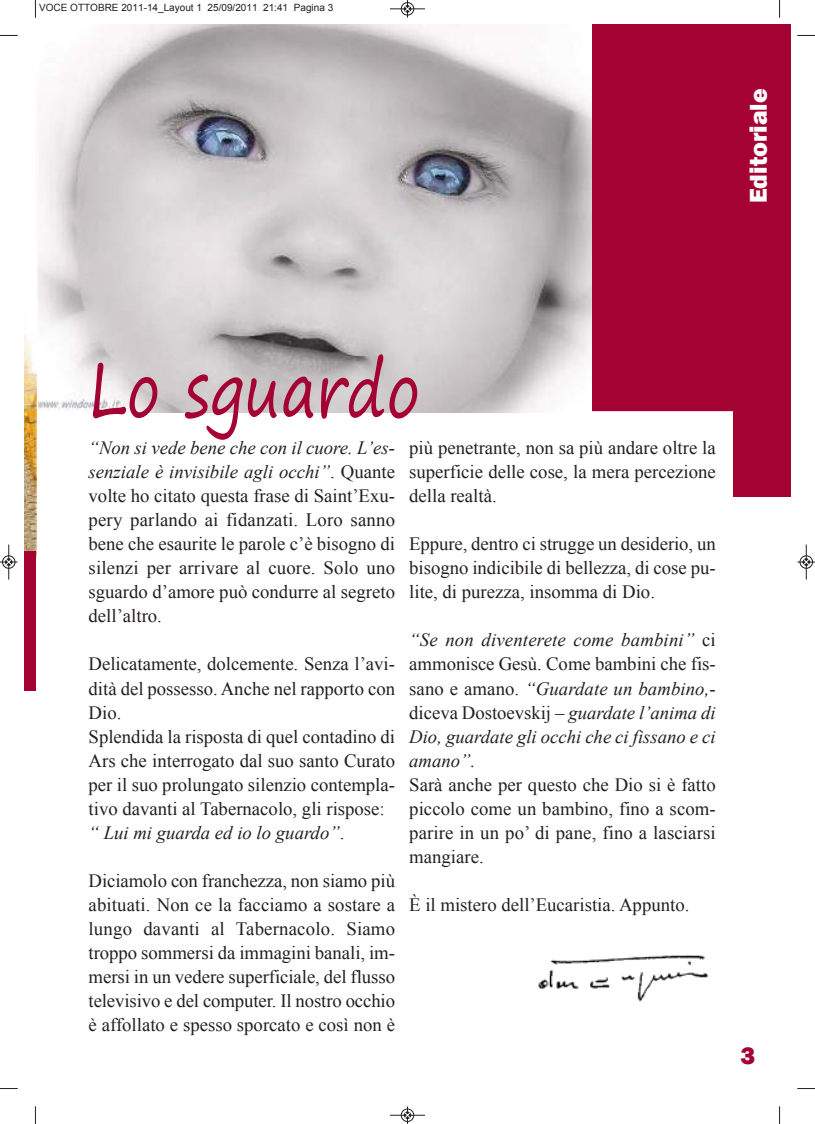
<style>
.page{position:relative;width:815px;height:1124px;background:#fff}
.page>*{position:absolute;margin:0;border:0;box-sizing:border-box;transform-origin:0 0}
.t1{font:75px "Segoe Print";color:#a30232;scale:.8 1}
.t2{font:800 25px "Franklin Gothic";color:#fff}
.t3{font:800 25px "Franklin Gothic";color:#a30232}
.t4{font:18.75px/24px "Times New Roman";color:#241f1f;text-align:justify}
.t5{font:italic 18.75px/24px "Times New Roman";color:#241f1f;text-align:justify}
.t6{font:10px "Arial";color:#241f1f}
.s1{font-style:italic}
.s2{font-style:normal}
</style>
<div class="page">
<div style="left:591px;top:24px;width:142px;height:388px;background:#a30232"></div>
<img style="left:38px;top:24px;width:553px;height:388px">
<div style="left:733px;top:24px;width:58px;height:472px;background:#a30232"></div>
<img style="left:538px;top:954px;width:171px;height:48px">
<svg style="left:36px;top:412px;width:1px;height:145px"></svg>
<img style="left:36px;top:373px;width:1px;height:39px">
<img style="left:24px;top:336px;width:12px;height:215px">
<div style="left:24px;top:551px;width:12px;height:139px;background:#a30232"></div>
<svg style="left:35px;top:0;width:1px;height:18px"></svg>
<svg style="left:0;top:35px;width:18px;height:1px"></svg>
<svg style="left:779px;top:0;width:1px;height:18px"></svg>
<svg style="left:797px;top:35px;width:18px;height:1px"></svg>
<svg style="left:35px;top:1106px;width:1px;height:17px"></svg>
<svg style="left:779px;top:1106px;width:1px;height:17px"></svg>
<div style="left:401px;top:2px;width:13px;height:14px;border:1px solid #fff;border-radius:50%"></div>
<hr style="left:390px;top:8px;width:35px;height:1px;background:#241f1f">
<div style="left:401px;top:2px;width:13px;height:13px;border:1px solid #241f1f;border-radius:50%"></div>
<svg style="left:404px;top:0;width:7px;height:18px"></svg>
<hr style="left:390px;top:1114px;width:35px;height:1px;background:#241f1f">
<div style="left:401px;top:1108px;width:13px;height:13px;border:1px solid #241f1f;border-radius:50%"></div>
<svg style="left:404px;top:1106px;width:7px;height:17px"></svg>
<div style="left:2px;top:555px;width:14px;height:14px;border:1px solid #fff;border-radius:50%"></div>
<hr style="left:8px;top:544px;width:1px;height:35px;background:#241f1f">
<div style="left:2px;top:555px;width:13px;height:13px;border:1px solid #241f1f;border-radius:50%"></div>
<svg style="left:0;top:558px;width:18px;height:7px"></svg>
<div style="left:799px;top:555px;width:14px;height:14px;border:1px solid #fff;border-radius:50%"></div>
<hr style="left:806px;top:544px;width:1px;height:35px;background:#241f1f">
<div style="left:800px;top:555px;width:13px;height:13px;border:1px solid #241f1f;border-radius:50%"></div>
<svg style="left:798px;top:558px;width:17px;height:7px"></svg>
<p class="t6" style="left:39px;top:2px;width:296px">VOCE OTTOBRE 2011-14_Layout 1 25/09/2011 21:41 Pagina 3</p>
<h2 class="t2" style="left:744px;top:203px;width:116px;rotate:-90deg">Editoriale</h2>
<h1 class="t1" style="left:89px;top:323px;width:416px">Lo sguardo</h1>
<p class="t4" style="left:89px;top:435px;width:308px"><span class="s1">“Non si vede bene che con il cuore. L’es&shy;senziale è invisibile agli occhi”</span>. Quante volte ho citato questa frase di Saint’Exu&shy;pery parlando ai fidanzati. Loro sanno bene che esaurite le parole c’è bisogno di silenzi per arrivare al cuore. Solo uno sguardo d’amore può condurre al segreto dell’altro.</p>
<p class="t4" style="left:89px;top:652px;width:308px;text-align:left">Delicatamente, dolcemente. Senza l’avi&shy;dità del possesso. Anche nel rapporto con Dio.<br>Splendida la risposta di quel contadino di Ars che interrogato dal suo santo Curato per il suo prolungato silenzio contempla&shy;tivo davanti al Tabernacolo, gli rispose: <span class="s1">“ Lui mi guarda ed io lo guardo”</span>.</p>
<p class="t4" style="left:89px;top:868px;width:308px">Diciamolo con franchezza, non siamo più abituati. Non ce la facciamo a sostare a lungo davanti al Tabernacolo. Siamo troppo sommersi da immagini banali, im&shy;mersi in un vedere superficiale, del flusso televisivo e del computer. Il nostro occhio è affollato e spesso sporcato e così non è</p>
<p class="t4" style="left:409px;top:435px;width:308px">più penetrante, non sa più andare oltre la superficie delle cose, la mera percezione della realtà.</p>
<p class="t4" style="left:409px;top:531px;width:308px">Eppure, dentro ci strugge un desiderio, un bisogno indicibile di bellezza, di cose pu&shy;lite, di purezza, insomma di Dio.</p>
<p class="t5" style="left:409px;top:628px;width:308px">“Se non diventerete come bambini” <span class="s2">ci ammonisce Gesù. Come bambini che fis&shy;sano e amano.</span> “Guardate un bambino,<span class="s2">- diceva Dostoevskij –</span> guardate l’anima di Dio, guardate gli occhi che ci fissano e ci amano”.</p>
<p class="t4" style="left:409px;top:772px;width:308px">Sarà anche per questo che Dio si è fatto piccolo come un bambino, fino a scom&shy;parire in un po’ di pane, fino a lasciarsi mangiare.</p>
<p class="t4" style="left:409px;top:892px;width:282px">È il mistero dell’Eucaristia. Appunto.</p>
<h2 class="t3" style="left:741px;top:1040px;width:16px">3</h2>
</div>
